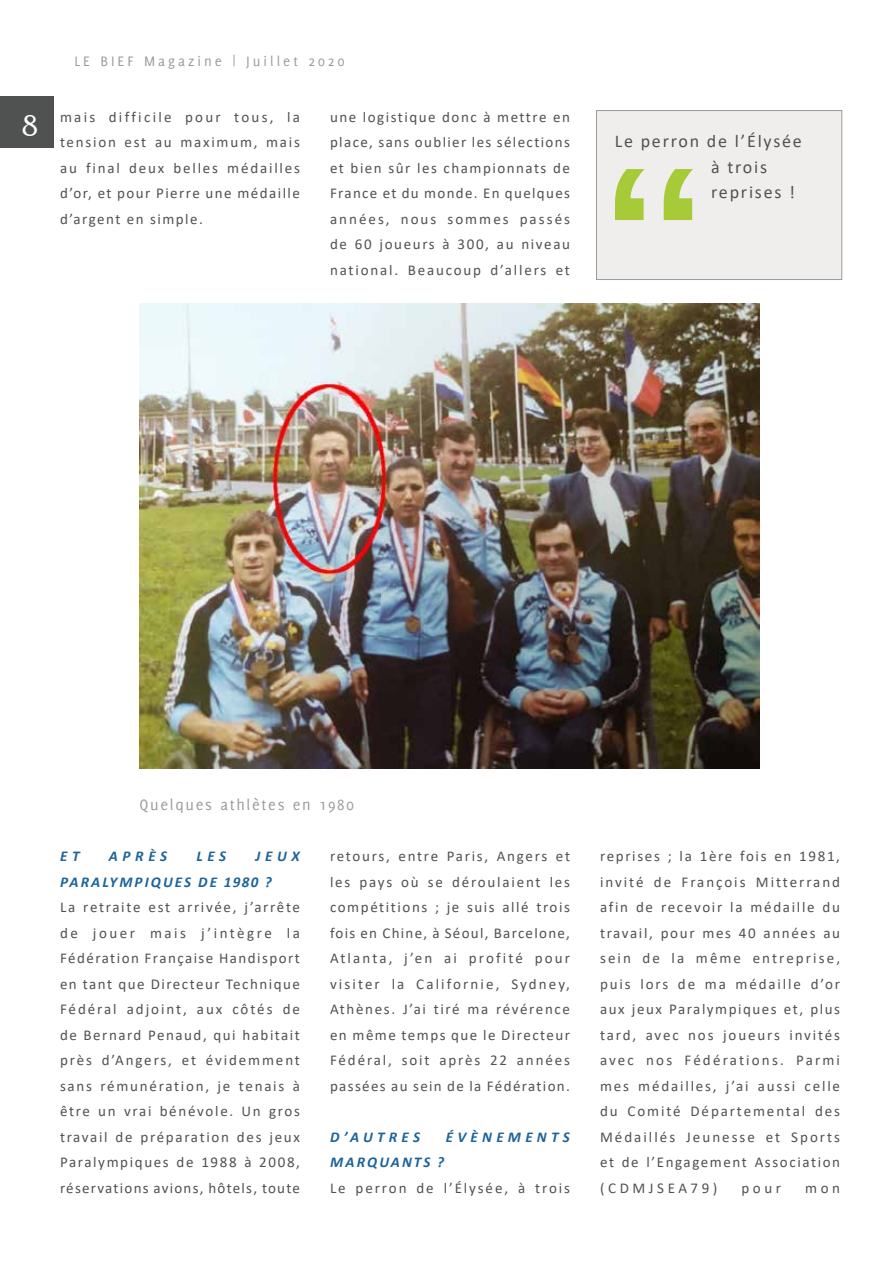
<style>
.page{position:relative;width:893px;height:1263px;background:#fff}
.page>*{position:absolute;margin:0;border:0;box-sizing:border-box;transform-origin:0 0}
.t1{font:30px "November Medium Normal";color:#fff}
.t2{font:18px/25.5px "Calibri";letter-spacing:.1em;color:#505252}
.t3{font:16.5px "Delicious";letter-spacing:.1em;color:#999b9c}
.t4{font:15px/25.5px "Calibri";letter-spacing:.11em;color:#505252;text-align:justify}
.t5{font:italic 700 15px/25.5px "Calibri";letter-spacing:.14em;color:#1c649b}
.t6{font:15px "Delicious";letter-spacing:.2em;color:#999b9c}
.t7{font:15px "Calibri";letter-spacing:.13em;color:#505252}
.t8{font:italic 700 15px "Calibri";letter-spacing:.285em;color:#1c649b}
</style>
<div class="page">
<img style="left:140px;top:303px;width:620px;height:465px">
<div style="left:596px;top:111px;width:246px;height:168px;background:#efeeed"></div>
<div style="left:596px;top:110px;width:246px;height:170px;border:1px solid #999b9c"></div>
<svg style="left:615px;top:169px;width:78px;height:51px"></svg>
<div style="left:0;top:96px;width:53px;height:51px;background:#505252"></div>
<h1 class="t1" style="left:22px;top:109px;width:17px">8</h1>
<p class="t6" style="left:74px;top:53px;width:271px">LE BIEF Magazine | Juillet 2020</p>
<p class="t4" style="left:60px;top:103px;width:242px">mais difficile pour tous, la tension est au maximum, mais au final deux belles médailles d’or, et pour Pierre une médaille d’argent en simple.</p>
<p class="t4" style="left:330px;top:103px;width:242px">une logistique donc à mettre en place, sans oublier les sélections et bien sûr les championnats de France et du monde. En quelques années, nous sommes passés de 60 joueurs à 300, au niveau national. Beaucoup d’allers et</p>
<p class="t2" style="left:711px;top:128px;width:92px;text-indent:-96px">Le perron de l’Élysée à trois reprises !</p>
<p class="t3" style="left:140px;top:795px;width:216px">Quelques athlètes en 1980</p>
<p class="t5" style="left:60px;top:843px;width:21px">E T</p>
<p class="t5" style="left:109px;top:843px;width:60px">APRÈS</p>
<p class="t5" style="left:196px;top:843px;width:31px">LES</p>
<p class="t5" style="left:60px;top:843px;width:241px;text-indent:195px">JEUX<br>PARALYMPIQUES DE 1980 ?</p>
<p class="t4" style="left:60px;top:894px;width:242px">La retraite est arrivée, j’arrête de jouer mais j’intègre la Fédération Française Handisport en tant que Directeur Technique Fédéral adjoint, aux côtés de de Bernard Penaud, qui habitait près d’Angers, et évidemment sans rémunération, je tenais à être un vrai bénévole. Un gros travail de préparation des jeux Paralympiques de 1988 à 2008, réservations avions, hôtels, toute</p>
<p class="t4" style="left:330px;top:843px;width:242px">retours, entre Paris, Angers et les pays où se déroulaient les compétitions ; je suis allé trois fois en Chine, à Séoul, Barcelone, Atlanta, j’en ai profité pour visiter la Californie, Sydney, Athènes. J’ai tiré ma révérence en même temps que le Directeur Fédéral, soit après 22 années passées au sein de la Fédération.</p>
<p class="t5" style="left:330px;top:1123px;width:91px">D’AUTRES</p>
<p class="t8" style="left:446px;top:1126px;width:125px">ÉVÈNEMENTS</p>
<p class="t5" style="left:330px;top:1149px;width:115px">MARQUANTS ?</p>
<p class="t7" style="left:330px;top:1177px;width:242px">Le perron de l’Élysée, à trois</p>
<p class="t4" style="left:600px;top:843px;width:242px">reprises ; la 1ère fois en 1981, invité de François Mitterrand afin de recevoir la médaille du travail, pour mes 40 années au sein de la même entreprise, puis lors de ma médaille d’or aux jeux Paralympiques et, plus tard, avec nos joueurs invités avec nos Fédérations. Parmi mes médailles, j’ai aussi celle du Comité Départemental des Médaillés Jeunesse et Sports et de l’Engagement Association (CDMJSEA79)</p>
<p class="t4" style="left:741px;top:1174px;width:41px">pour</p>
<p class="t4" style="left:805px;top:1174px;width:36px">mon</p>
</div>
